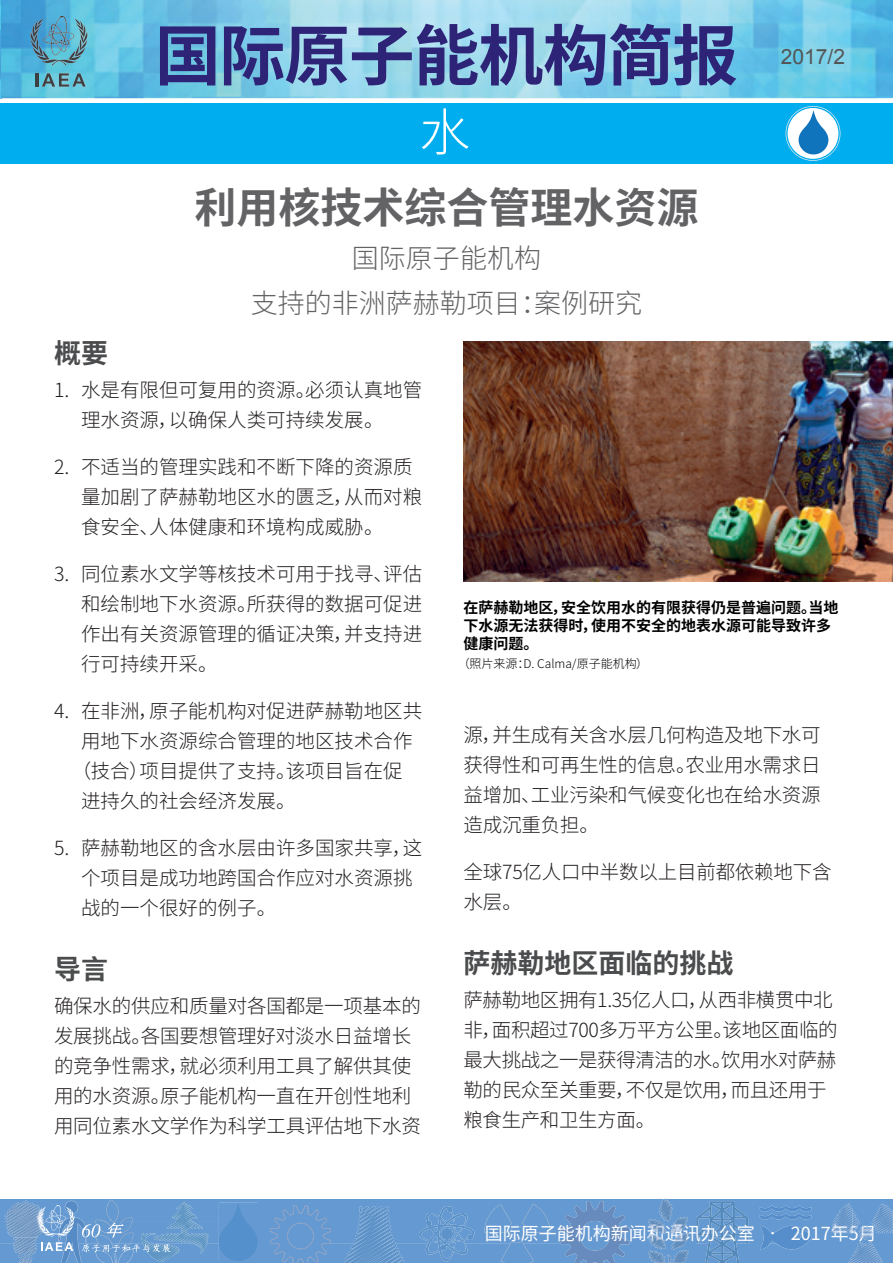
<style>
.page{position:relative;width:893px;height:1263px;background:#fff}
.page>*{position:absolute;margin:0;border:0;box-sizing:border-box;transform-origin:0 0}
.t1{font:700 66px "Noto Sans CJ Ksc";letter-spacing:-.02em;color:#2d2377}
.t2{font:300 51px "Noto Sans CJ Ksc";color:#fff}
.t3{font:700 42px "Noto Sans CJ Ksc";color:#636366}
.t4{font:300 27px/45px "Noto Sans CJ Ksc";color:#636366;text-align:center}
.t5{font:700 27px "Noto Sans CJ Ksc";color:#4b4c4d}
.t6{font:21px "Arial";color:#545557}
.t7{font:300 19.5px/30px "Noto Sans CJ Ksc";letter-spacing:-.01em;color:#231f20}
.t8{font:18px "Noto Sans CJ Ksc";color:#fff}
.t9{font:700 15px/18px "Noto Sans CJ Ksc";color:#000001}
.t10{font:300 12px "Noto Sans CJ Ksc";color:#000001}
</style>
<div class="page">
<img style="left:0;top:0;width:893px;height:98px">
<svg style="left:812px;top:1202px;width:81px;height:61px;background:#699bd1"></svg>
<svg style="left:848px;top:1241px;width:35px;height:22px"></svg>
<div style="left:0;top:103px;width:893px;height:60px;background:#00aeef"></div>
<img style="left:463px;top:341px;width:430px;height:240px">
<svg style="left:30px;top:19px;width:20px;height:41px"></svg>
<svg style="left:68px;top:19px;width:19px;height:41px"></svg>
<img style="left:41px;top:59px;width:36px;height:7px">
<img style="left:43px;top:16px;width:32px;height:39px">
<svg style="left:36px;top:73px;width:2px;height:14px"></svg>
<img style="left:42px;top:73px;width:13px;height:14px">
<img style="left:59px;top:73px;width:10px;height:14px">
<img style="left:72px;top:73px;width:14px;height:14px">
<img style="left:659px;top:1198px;width:12px;height:2px">
<img style="left:871px;top:1203px;width:19px;height:30px">
<img style="left:0;top:1199px;width:32px;height:1px">
<img style="left:832px;top:1203px;width:20px;height:30px">
<svg style="left:0;top:1200px;width:812px;height:63px;background:#6a9bcf"></svg>
<svg style="left:785px;top:106px;width:55px;height:55px"></svg>
<h1 class="t1" style="left:155px;top:18px;width:585px">国际原子能机构简报</h1>
<h2 class="t2" style="left:419px;top:103px;width:52px">水</h2>
<h3 class="t3" style="left:194px;top:184px;width:506px">利用核技术综合管理水资源</h3>
<h3 class="t4" style="left:251px;top:236px;width:393px">国际原子能机构<br>支持的非洲萨赫勒项目：案例研究</h3>
<p class="t6" style="left:781px;top:43px;width:66px">2017/2</p>
<h3 class="t5" style="left:54px;top:338px;width:55px">概要</h3>
<p class="t7" style="left:81px;top:375px;width:343px;text-indent:-27px">1. 水是有限但可复用的资源。必须认真地管理水资源，以确保人类可持续发展。</p>
<p class="t7" style="left:81px;top:452px;width:343px;text-indent:-27px">2. 不适当的管理实践和不断下降的资源质量加剧了萨赫勒地区水的匮乏，从而对粮食安全、人体健康和环境构成威胁。</p>
<p class="t7" style="left:81px;top:559px;width:343px;text-align:justify;text-indent:-27px">3. 同位素水文学等核技术可用于找寻、评估和绘制地下水资源。所获得的数据可促进作出有关资源管理的循证决策，并支持进行可持续开采。</p>
<p class="t7" style="left:54px;top:696px;width:370px">4. 在非洲，原子能机构对促进萨赫勒地区共</p>
<p class="t7" style="left:81px;top:726px;width:333px">用地下水资源综合管理的地区技术合作</p>
<p class="t7" style="left:72px;top:756px;width:332px">（技合）项目提供了支持。该项目旨在促</p>
<p class="t7" style="left:81px;top:786px;width:216px">进持久的社会经济发展。</p>
<p class="t7" style="left:81px;top:833px;width:343px;text-indent:-27px">5. 萨赫勒地区的含水层由许多国家共享，这个项目是成功地跨国合作应对水资源挑战的一个很好的例子。</p>
<h3 class="t5" style="left:54px;top:954px;width:55px">导言</h3>
<p class="t7" style="left:54px;top:992px;width:368px">确保水的供应和质量对各国都是一项基本的发展挑战。各国要想管理好对淡水日益增长的竞争性需求，就必须利用工具了解供其使用的水资源。原子能机构一直在开创性地利用同位素水文学作为科学工具评估地下水资</p>
<p class="t9" style="left:463px;top:598px;width:377px">在萨赫勒地区，安全饮用水的有限获得仍是普遍问题。当地下水源无法获得时，使用不安全的地表水源可能导致许多健康问题。</p>
<p class="t10" style="left:458px;top:657px;width:192px">（照片来源：D. Calma/原子能机构）</p>
<p class="t7" style="left:463px;top:720px;width:359px;text-align:justify">源，并生成有关含水层几何构造及地下水可获得性和可再生性的信息。农业用水需求日益增加、工业污染和气候变化也在给水资源造成沉重负担。</p>
<p class="t7" style="left:463px;top:857px;width:370px">全球75亿人口中半数以上目前都依赖地下含水层。</p>
<h3 class="t5" style="left:463px;top:947px;width:271px">萨赫勒地区面临的挑战</h3>
<p class="t7" style="left:463px;top:985px;width:376px">萨赫勒地区拥有1.35亿人口，从西非横贯中北非，面积超过700多万平方公里。该地区面临的最大挑战之一是获得清洁的水。饮用水对萨赫勒的民众至关重要，不仅是饮用，而且还用于粮食生产和卫生方面。</p>
<p class="t8" style="left:485px;top:1223px;width:393px">国际原子能机构新闻和通讯办公室 • 2017年5月</p>
</div>
